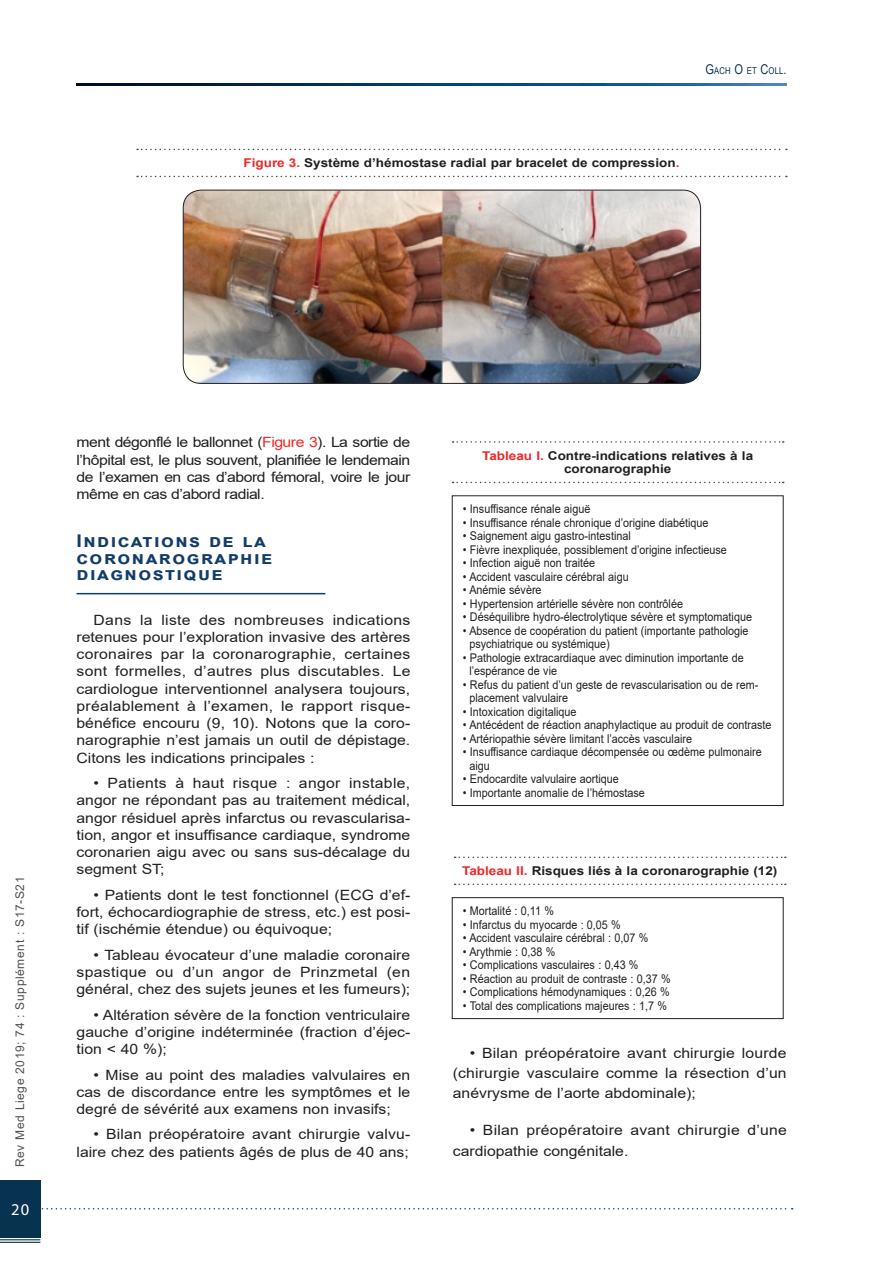
<style>
.page{position:relative;width:893px;height:1263px;background:#fff}
.page>*{position:absolute;margin:0;border:0;box-sizing:border-box;transform-origin:0 0}
.Titre_1_2018{font:700 17.55px/16.5px "Arial";letter-spacing:.075em;color:#133d69;scale:1.11 1}
.t1{font:16.5px "Myriad Pro";color:#fff}
.Texte_2018{font:14.1px/17.2px "Arial";color:#231f20;text-align:justify;scale:1.11 1}
.Légendes_Tab_et_Fig{font:700 12.15px/13.5px "Arial";color:#231f20;text-align:center;scale:1.11 1}
.Tableau_Texte_2018{font:12px/13.5px "Arial";color:#231f20;scale:.9 1}
.t2{font:12px "Arial";letter-spacing:.05em;color:#505050}
.t3{font:9.45px "Arial Narrow";letter-spacing:.015em;color:#073250}
.s1{font-size:13.5px}
.s2{color:#ee2928}
</style>
<div class="page">
<svg style="left:40px;top:1208px;width:753px;height:1px"></svg>
<div style="left:0;top:1180px;width:40px;height:57px;background:#073250"></div>
<hr style="left:0;top:1239px;width:40px;height:1px;background:#073250">
<hr style="left:0;top:1242px;width:40px;height:1px;background:#073250">
<svg style="left:77px;top:84px;width:710px;height:1px"></svg>
<hr style="left:77px;top:593px;width:248px;height:1px;background:#133d69">
<svg style="left:453px;top:441px;width:331px;height:2px"></svg>
<svg style="left:453px;top:482px;width:331px;height:1px"></svg>
<img style="left:183px;top:190px;width:518px;height:193px">
<div style="left:183px;top:190px;width:518px;height:194px;border:1px solid #231f20;border-radius:18px"></div>
<svg style="left:137px;top:149px;width:650px;height:1px"></svg>
<svg style="left:137px;top:176px;width:650px;height:1px"></svg>
<svg style="left:455px;top:856px;width:331px;height:2px"></svg>
<svg style="left:455px;top:883px;width:331px;height:2px"></svg>
<div style="left:452px;top:897px;width:332px;height:122px;border:1px solid #231f20"></div>
<p class="t3" style="left:705px;top:63px;width:83px"><span class="s1">G</span>ACH <span class="s1">O</span> ET <span class="s1">C</span>OLL<span class="s1">.</span></p>
<p class="Légendes_Tab_et_Fig" style="left:244px;top:156px;width:394px"><span class="s2">Figure 3.</span> Système d’hémostase radial par bracelet de compression<span class="s2">.</span></p>
<p class="t2" style="left:12px;top:1167px;width:292px;rotate:-90deg">Rev Med Liege 2019; 74 : Supplément : S17-S21</p>
<p class="t1" style="left:11px;top:1199px;width:20px">20</p>
<p class="Texte_2018" style="left:77px;top:434px;width:302px">ment dégonflé le ballonnet (<span class="s2">Figure 3</span>). La sortie de l’hôpital est, le plus souvent, planifiée le lendemain de l’examen en cas d’abord fémoral, voire le jour même en cas d’abord radial.</p>
<p class="Titre_1_2018" style="left:77px;top:533px;width:178px">Indications de la coronarographie diagnostique</p>
<p class="Texte_2018" style="left:77px;top:611px;width:302px;text-indent:17px">Dans la liste des nombreuses indications retenues pour l’exploration invasive des artères coronaires par la coronarographie, certaines sont formelles, d’autres plus discutables. Le cardiologue interventionnel analysera toujours, préalablement à l’examen, le rapport risque&shy;bénéfice encouru (9, 10). Notons que la coro&shy;narographie n’est jamais un outil de dépistage.<br>Citons les indications principales :</p>
<p class="Texte_2018" style="left:77px;top:774px;width:302px;text-indent:17px">• Patients à haut risque : angor instable, angor ne répondant pas au traitement médical, angor résiduel après infarctus ou revascularisa&shy;tion, angor et insuffisance cardiaque, syndrome coronarien aigu avec ou sans sus-décalage du segment ST;</p>
<p class="Texte_2018" style="left:77px;top:886px;width:302px;text-indent:17px">• Patients dont le test fonctionnel (ECG d’ef&shy;fort, échocardiographie de stress, etc.) est posi&shy;tif (ischémie étendue) ou équivoque;</p>
<p class="Texte_2018" style="left:77px;top:946px;width:302px;text-indent:17px">• Tableau évocateur d’une maladie coronaire spastique ou d’un angor de Prinzmetal (en général, chez des sujets jeunes et les fumeurs);</p>
<p class="Texte_2018" style="left:77px;top:1006px;width:302px;text-indent:17px">• Altération sévère de la fonction ventriculaire gauche d’origine indéterminée (fraction d’éjec&shy;tion &lt; 40 %);</p>
<p class="Texte_2018" style="left:77px;top:1066px;width:302px;text-indent:17px">• Mise au point des maladies valvulaires en cas de discordance entre les symptômes et le degré de sévérité aux examens non invasifs;</p>
<p class="Texte_2018" style="left:77px;top:1126px;width:302px;text-align:right">• Bilan préopératoire avant chirurgie valvu&shy;laire chez des patients âgés de plus de 40 ans;</p>
<p class="Légendes_Tab_et_Fig" style="left:482px;top:449px;width:246px"><span class="s2">Tableau I.</span> Contre-indications relatives à la coronarographie</p>
<p class="Tableau_Texte_2018" style="left:463px;top:502px;width:143px">• Insuffisance rénale aiguë</p>
<p class="Tableau_Texte_2018" style="left:463px;top:516px;width:275px">• Insuffisance rénale chronique d’origine diabétique</p>
<p class="Tableau_Texte_2018" style="left:463px;top:529px;width:188px">• Saignement aigu gastro-intestinal</p>
<p class="Tableau_Texte_2018" style="left:463px;top:543px;width:295px">• Fièvre inexpliquée, possiblement d’origine infectieuse</p>
<p class="Tableau_Texte_2018" style="left:463px;top:556px;width:148px">• Infection aiguë non traitée</p>
<p class="Tableau_Texte_2018" style="left:463px;top:570px;width:186px">• Accident vasculaire cérébral aigu</p>
<p class="Tableau_Texte_2018" style="left:463px;top:583px;width:89px">• Anémie sévère</p>
<p class="Tableau_Texte_2018" style="left:463px;top:597px;width:246px">• Hypertension artérielle sévère non contrôlée</p>
<p class="Tableau_Texte_2018" style="left:463px;top:610px;width:323px">• Déséquilibre hydro-électrolytique sévère et symptomatique</p>
<p class="Tableau_Texte_2018" style="left:469px;top:624px;width:312px;text-indent:-7px">• Absence de coopération du patient (importante pathologie psychiatrique ou systémique)</p>
<p class="Tableau_Texte_2018" style="left:469px;top:651px;width:306px;text-indent:-7px">• Pathologie extracardiaque avec diminution importante de l’espérance de vie</p>
<p class="Tableau_Texte_2018" style="left:469px;top:678px;width:322px;text-indent:-7px">• Refus du patient d’un geste de revascularisation ou de rem&shy;placement valvulaire</p>
<p class="Tableau_Texte_2018" style="left:463px;top:705px;width:128px">• Intoxication digitalique</p>
<p class="Tableau_Texte_2018" style="left:463px;top:718px;width:345px">• Antécédent de réaction anaphylactique au produit de contraste</p>
<p class="Tableau_Texte_2018" style="left:463px;top:732px;width:256px">• Artériopathie sévère limitant l’accès vasculaire</p>
<p class="Tableau_Texte_2018" style="left:469px;top:745px;width:326px;text-indent:-7px">• Insuffisance cardiaque décompensée ou œdème pulmonaire aigu</p>
<p class="Tableau_Texte_2018" style="left:463px;top:772px;width:175px">• Endocardite valvulaire aortique</p>
<p class="Tableau_Texte_2018" style="left:463px;top:786px;width:204px">• Importante anomalie de l’hémostase</p>
<p class="Légendes_Tab_et_Fig" style="left:462px;top:864px;width:285px"><span class="s2">Tableau II.</span> Risques liés à la coronarographie (12)</p>
<p class="Tableau_Texte_2018" style="left:463px;top:904px;width:103px">• Mortalité : 0,11 %</p>
<p class="Tableau_Texte_2018" style="left:463px;top:918px;width:177px">• Infarctus du myocarde : 0,05 %</p>
<p class="Tableau_Texte_2018" style="left:463px;top:931px;width:208px">• Accident vasculaire cérébral : 0,07 %</p>
<p class="Tableau_Texte_2018" style="left:463px;top:945px;width:104px">• Arythmie : 0,38 %</p>
<p class="Tableau_Texte_2018" style="left:463px;top:958px;width:197px">• Complications vasculaires : 0,43 %</p>
<p class="Tableau_Texte_2018" style="left:463px;top:972px;width:232px">• Réaction au produit de contraste : 0,37 %</p>
<p class="Tableau_Texte_2018" style="left:463px;top:985px;width:231px">• Complications hémodynamiques : 0,26 %</p>
<p class="Tableau_Texte_2018" style="left:463px;top:999px;width:229px">• Total des complications majeures : 1,7 %</p>
<p class="Texte_2018" style="left:453px;top:1042px;width:302px;line-height:20.2px;text-indent:17px">• Bilan préopératoire avant chirurgie lourde (chirurgie vasculaire comme la résection d’un anévrysme de l’aorte abdominale);</p>
<p class="Texte_2018" style="left:453px;top:1120px;width:302px;line-height:20.2px;text-indent:17px">• Bilan préopératoire avant chirurgie d’une cardiopathie congénitale.</p>
</div>
